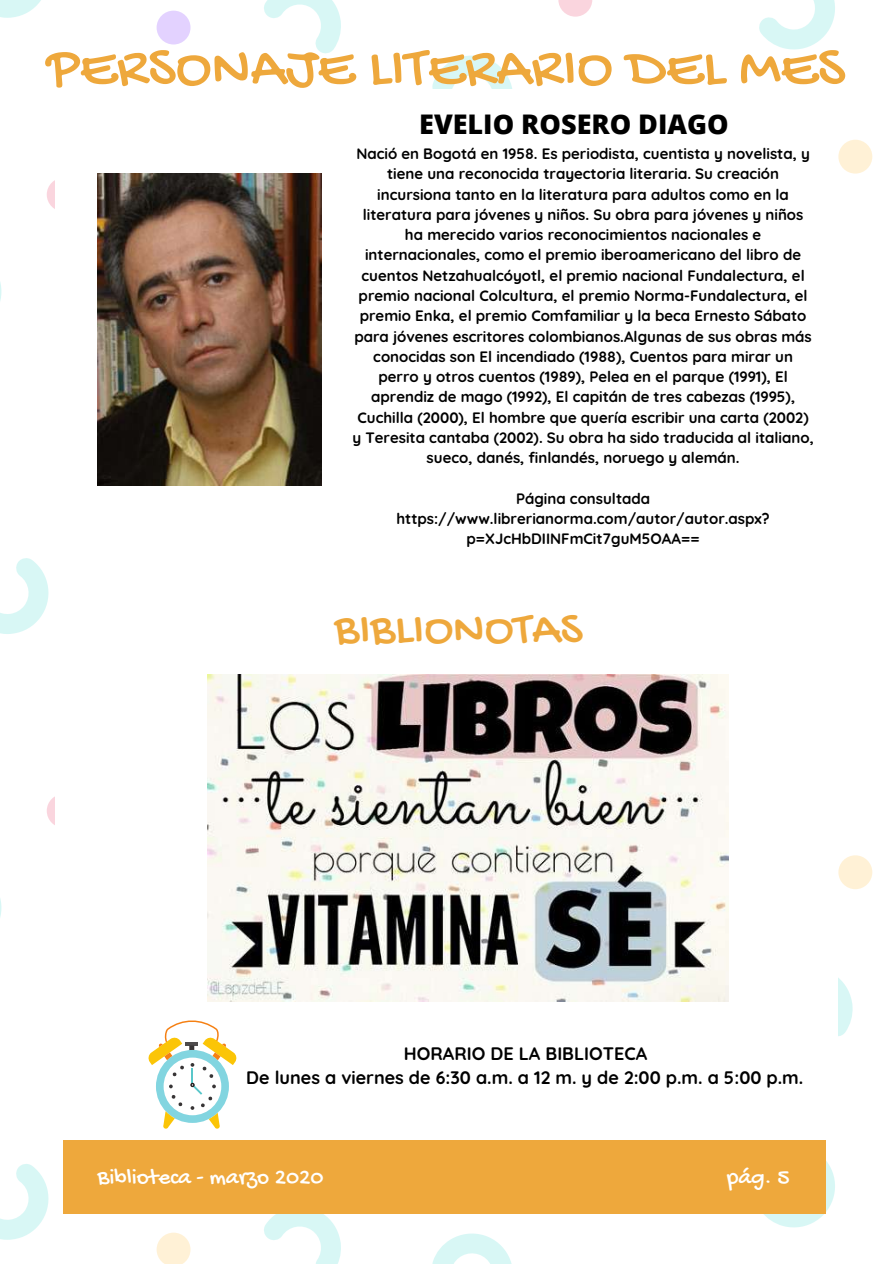
<style>
.page{position:relative;width:894px;height:1264px;background:#fff}
.page>*{position:absolute;margin:0;border:0;box-sizing:border-box;transform-origin:0 0}
.t1{font:59.55px "Gochi Hand";color:#eea83c}
.t2{font:48px "Gochi Hand";color:#eea83c}
.t3{font:800 27px "Open Sans";color:#000}
.t4{font:23.25px "Gochi Hand";color:#fff}
.t5{font:700 18px/24.8px "Quicksand";color:#000;text-align:center}
.t6{font:700 15px/20.2px "Quicksand";color:#000;text-align:center}
</style>
<div class="page">
<div style="left:47px;top:794px;width:34px;height:33px;background:#fad5de;border-radius:50%"></div>
<svg style="left:0;top:558px;width:49px;height:76px"></svg>
<svg style="left:0;top:898px;width:2px;height:19px"></svg>
<div style="left:838px;top:855px;width:34px;height:34px;background:#fff1d6;border-radius:50%"></div>
<svg style="left:757px;top:1155px;width:78px;height:73px"></svg>
<svg style="left:838px;top:978px;width:14px;height:58px"></svg>
<svg style="left:432px;top:1233px;width:79px;height:30px"></svg>
<svg style="left:156px;top:1232px;width:34px;height:31px"></svg>
<svg style="left:0;top:1164px;width:49px;height:75px"></svg>
<svg style="left:262px;top:1213px;width:79px;height:50px"></svg>
<div style="left:47px;top:178px;width:34px;height:33px;background:#fad5de;border-radius:50%"></div>
<div style="left:156px;top:11px;width:34px;height:33px;background:#e3d2ff;border-radius:50%"></div>
<svg style="left:0;top:0;width:41px;height:18px"></svg>
<svg style="left:264px;top:0;width:77px;height:54px"></svg>
<svg style="left:0;top:282px;width:2px;height:19px"></svg>
<svg style="left:558px;top:0;width:34px;height:17px"></svg>
<div style="left:838px;top:140px;width:34px;height:34px;background:#fff1d6;border-radius:50%"></div>
<svg style="left:759px;top:0;width:76px;height:50px"></svg>
<svg style="left:432px;top:55px;width:80px;height:34px"></svg>
<div style="left:778px;top:1140px;width:47px;height:73px;background:#eea83c"></div>
<div style="left:110px;top:1140px;width:668px;height:73px;background:#eea83c"></div>
<div style="left:63px;top:1140px;width:47px;height:73px;background:#eea83c"></div>
<div style="left:55px;top:159px;width:782px;height:920px;background:#fff"></div>
<svg style="left:148px;top:1020px;width:89px;height:109px"></svg>
<img style="left:98px;top:173px;width:224px;height:312px">
<img style="left:208px;top:674px;width:520px;height:327px">
<h1 class="t1" style="left:47px;top:37px;width:799px">PERSONAJE LITERARIO DEL MES</h1>
<h3 class="t3" style="left:419px;top:105px;width:311px">EVELIO ROSERO DIAGO</h3>
<p class="t6" style="left:352px;top:143px;width:463px">Nació en Bogotá en 1958. Es periodista, cuentista y novelista, y tiene una reconocida trayectoria literaria. Su creación incursiona tanto en la literatura para adultos como en la literatura para jóvenes y niños. Su obra para jóvenes y niños ha merecido varios reconocimientos nacionales e internacionales, como el premio iberoamericano del libro de cuentos Netzahualcóyotl, el premio nacional Fundalectura, el premio nacional Colcultura, el premio Norma-Fundalectura, el premio Enka, el premio Comfamiliar y la beca Ernesto Sábato para jóvenes escritores colombianos.Algunas de sus obras más conocidas son El incendiado (1988), Cuentos para mirar un perro y otros cuentos (1989), Pelea en el parque (1991), El aprendiz de mago (1992), El capitán de tres cabezas (1995), Cuchilla (2000), El hombre que quería escribir una carta (2002) y Teresita cantaba (2002). Su obra ha sido traducida al italiano, sueco, danés, finlandés, noruego y alemán.</p>
<p class="t6" style="left:396px;top:488px;width:375px">Página consultada https://www.librerianorma.com/autor/autor.aspx? p=XJcHbDIINFmCit7guM5OAA==</p>
<h2 class="t2" style="left:334px;top:604px;width:250px">BIBLIONOTAS</h2>
<p class="t5" style="left:246px;top:1040px;width:558px">HORARIO DE LA BIBLIOTECA<br>De lunes a viernes de 6:30 a.m. a 12 m. y de 2:00 p.m. a 5:00 p.m.</p>
<h3 class="t4" style="left:98px;top:1165px;width:227px">Biblioteca - marzo 2020</h3>
<h3 class="t4" style="left:727px;top:1165px;width:64px">pág. 5</h3>
</div>
